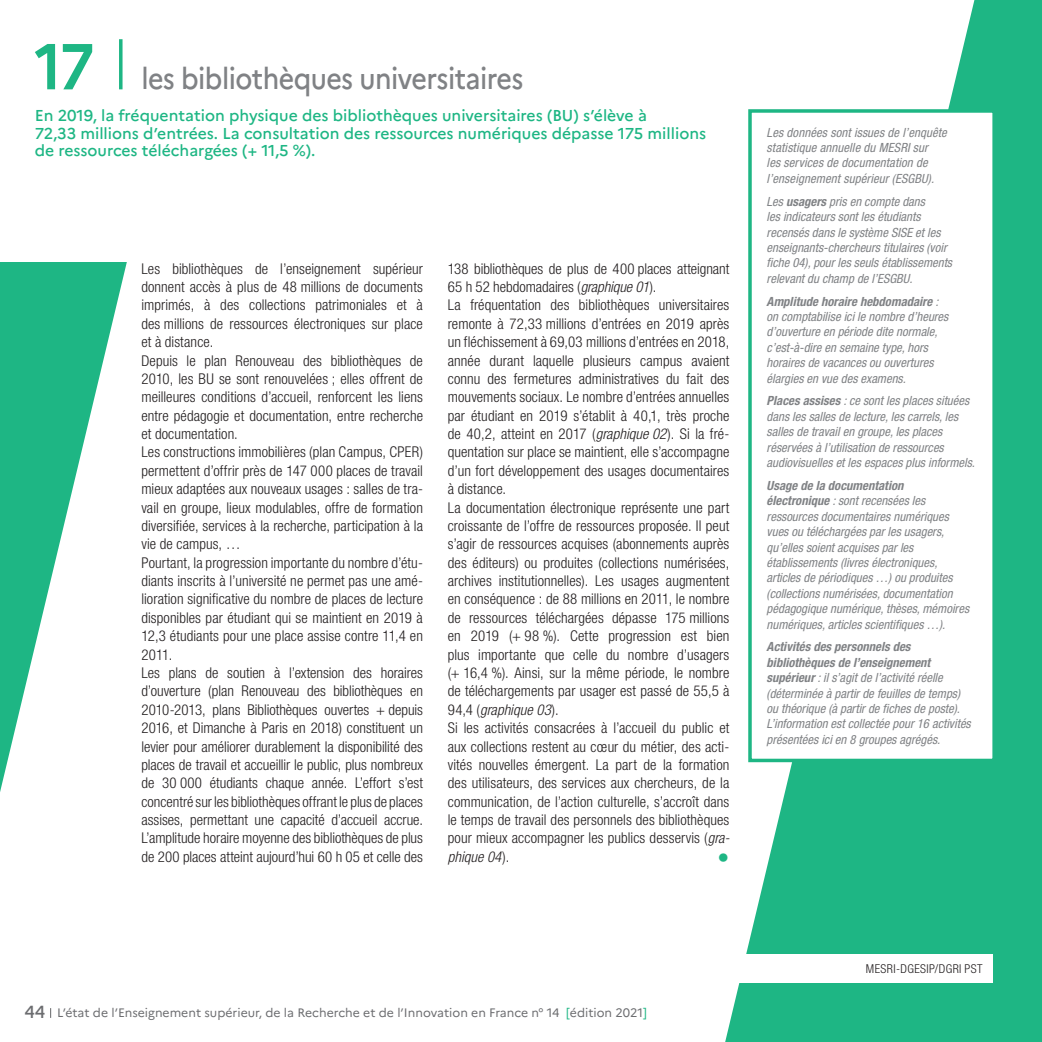
<style>
.page{position:relative;width:1042px;height:1042px;background:#fff}
.page>*{position:absolute;margin:0;border:0;box-sizing:border-box;transform-origin:0 0}
._02_Fiche_Num{font:700 64.75px "Marianne";color:#1eb684;scale:.9 1}
._02_Fiche_Titre{font:500 29.75px "Marianne";letter-spacing:-.02em;color:#808285;scale:.9 1}
._04_Texte_courant{font:300 condensed 23.62px "Helvetica Neue LT Std";color:#1eb684}
._03_Chapo{font:500 15.75px/17.5px "Marianne";color:#1eb684}
._04_Texte_courant-2{font:300 condensed 14.88px/18.4px "Helvetica Neue LT Std";letter-spacing:.005em;color:#231f20;text-align:justify}
._04_Texte_courant_pr{font:300 condensed 14.88px/18.4px "Helvetica Neue LT Std";letter-spacing:.005em;color:#231f20;text-align:justify}
._05_Methode{font:italic condensed 12.6px/15.4px "Helvetica Neue LT Std";color:#808285}
._05_Methode_premier{font:italic condensed 12.6px/15.4px "Helvetica Neue LT Std";letter-spacing:.01em;color:#808285}
.t1{font:12.25px "Marianne";color:#6c6d70}
._06_Source_premier{font:300 condensed 12.25px "Helvetica Neue LT Std";letter-spacing:.035em;color:#231f20}
.s1{font-style:italic}
.s2{font-weight:700}
.s3{font-weight:500;font-size:17.5px}
.s4{color:#1eb684}
</style>
<div class="page">
<svg style="left:725px;top:0;width:317px;height:1042px;fill:#1eb684"></svg>
<svg style="left:0;top:262px;width:127px;height:756px"></svg>
<svg style="left:119px;top:39px;width:4px;height:50px"></svg>
<div style="left:0;top:109px;width:729px;height:153px;background:#fff"></div>
<svg style="left:746px;top:107px;width:251px;height:657px"></svg>
<div style="left:735px;top:954px;width:257px;height:28px;background:#fff"></div>
<p class="_02_Fiche_Num" style="left:35px;top:27px;width:68px">17</p>
<p class="_02_Fiche_Titre" style="left:141px;top:61px;width:426px">les bibliothèques universitaires</p>
<p class="_03_Chapo" style="left:35px;top:107px;width:673px">En 2019, la fréquentation physique des bibliothèques universitaires (BU) s’élève à<br>72,33 millions d’entrées. La consultation des ressources numériques dépasse 175 millions de ressources téléchargées (+ 11,5 %).</p>
<p class="_04_Texte_courant_pr" style="left:141px;top:259px;width:283px">Les bibliothèques de l’enseignement supérieur donnent accès à plus de 48 millions de documents imprimés, à des collections patrimoniales et à des millions de ressources électroniques sur place et à distance.</p>
<p class="_04_Texte_courant-2" style="left:141px;top:351px;width:283px">Depuis le plan Renouveau des bibliothèques de 2010, les BU se sont renouvelées ; elles offrent de meilleures conditions d’accueil, renforcent les liens entre pédagogie et documentation, entre recherche et documentation.</p>
<p class="_04_Texte_courant-2" style="left:141px;top:443px;width:283px">Les constructions immobilières (plan Campus, CPER) permettent d’offrir près de 147 000 places de travail mieux adaptées aux nouveaux usages : salles de tra&shy;vail en groupe, lieux modulables, offre de formation diversifiée, services à la recherche, participation à la vie de campus, …</p>
<p class="_04_Texte_courant-2" style="left:141px;top:553px;width:283px">Pourtant, la progression importante du nombre d’étu&shy;diants inscrits à l’université ne permet pas une amé&shy;lioration significative du nombre de places de lecture disponibles par étudiant qui se maintient en 2019 à 12,3 étudiants pour une place assise contre 11,4 en 2011.</p>
<p class="_04_Texte_courant-2" style="left:141px;top:663px;width:283px">Les plans de soutien à l’extension des horaires d’ouverture (plan Renouveau des bibliothèques en 2010‑2013, plans Bibliothèques ouvertes + depuis 2016, et Dimanche à Paris en 2018) constituent un levier pour améliorer durablement la disponibilité des places de travail et accueillir le public, plus nombreux de 30 000 étudiants chaque année. L’effort s’est concentré sur les bibliothèques offrant le plus de places assises, permettant une capacité d’accueil accrue.<br>L’amplitude horaire moyenne des bibliothèques de plus de 200 places atteint aujourd’hui 60 h 05 et celle des</p>
<p class="_04_Texte_courant-2" style="left:448px;top:259px;width:283px">138 bibliothèques de plus de 400 places atteignant<br>65 h 52 hebdomadaires (<span class="s1">graphique 01</span>).</p>
<p class="_04_Texte_courant-2" style="left:448px;top:296px;width:283px">La fréquentation des bibliothèques universitaires remonte à 72,33 millions d’entrées en 2019 après un fléchissement à 69,03 millions d’entrées en 2018, année durant laquelle plusieurs campus avaient connu des fermetures administratives du fait des mouvements sociaux. Le nombre d’entrées annuelles par étudiant en 2019 s’établit à 40,1, très proche de 40,2, atteint en 2017 (<span class="s1">graphique 02</span>). Si la fré&shy;quentation sur place se maintient, elle s’accompagne d’un fort développement des usages documentaires à distance.</p>
<p class="_04_Texte_courant-2" style="left:448px;top:498px;width:283px">La documentation électronique représente une part croissante de l’offre de ressources proposée. Il peut s’agir de ressources acquises (abonnements auprès des éditeurs) ou produites (collections numérisées, archives institutionnelles). Les usages augmentent en conséquence : de 88 millions en 2011, le nombre de ressources téléchargées dépasse 175 millions en 2019 (+ 98 %). Cette progression est bien plus importante que celle du nombre d’usagers (+ 16,4 %). Ainsi, sur la même période, le nombre de téléchargements par usager est passé de 55,5 à 94,4 (<span class="s1">graphique 03</span>).</p>
<p class="_04_Texte_courant-2" style="left:448px;top:718px;width:283px">Si les activités consacrées à l’accueil du public et aux collections restent au cœur du métier, des acti&shy;vités nouvelles émergent. La part de la formation des utilisateurs, des services aux chercheurs, de la communication, de l’action culturelle, s’accroît dans le temps de travail des personnels des bibliothèques pour mieux accompagner les publics desservis (<span class="s1">gra&shy;phique 04</span>).</p>
<p class="_04_Texte_courant" style="left:717px;top:844px;width:13px">•</p>
<p class="_05_Methode_premier" style="left:766px;top:125px;width:182px">Les données sont issues de l’enquête statistique annuelle du MESRI sur<br>les services de documentation de l’enseignement supérieur (ESGBU).</p>
<p class="_05_Methode" style="left:766px;top:194px;width:187px">Les <span class="s2">usagers</span> pris en compte dans<br>les indicateurs sont les étudiants recensés dans le système SISE et les enseignants-chercheurs titulaires (voir fiche 04), pour les seuls établissements relevant du champ de l’ESGBU.</p>
<p class="_05_Methode" style="left:766px;top:294px;width:183px"><span class="s2">Amplitude horaire hebdomadaire</span> : on comptabilise ici le nombre d’heures d’ouverture en période dite normale, c’est-à-dire en semaine type, hors horaires de vacances ou ouvertures élargies en vue des examens.</p>
<p class="_05_Methode" style="left:766px;top:393px;width:210px"><span class="s2">Places assises</span> : ce sont les places situées dans les salles de lecture, les carrels, les salles de travail en groupe, les places réservées à l’utilisation de ressources audiovisuelles et les espaces plus informels.</p>
<p class="_05_Methode" style="left:766px;top:478px;width:204px"><span class="s2">Usage de la documentation électronique</span> : sont recensées les ressources documentaires numériques vues ou téléchargées par les usagers, qu’elles soient acquises par les établissements (livres électroniques, articles de périodiques …) ou produites (collections numérisées, documentation pédagogique numérique, thèses, mémoires numériques, articles scientifiques …).</p>
<p class="_05_Methode" style="left:766px;top:639px;width:206px"><span class="s2">Activités des personnels des bibliothèques de l’enseignement supérieur</span> : il s’agit de l’activité réelle (déterminée à partir de feuilles de temps) ou théorique (à partir de fiches de poste).<br>L’information est collectée pour 16 activités présentées ici en 8 groupes agrégés.</p>
<p class="t1" style="left:25px;top:1005px;width:624px"><span class="s3">44</span> L’état de l’Enseignement supérieur, de la Recherche et de l’Innovation en France n° 14 <span class="s4">[</span>édition 2021<span class="s4">]</span></p>
<p class="_06_Source_premier" style="left:866px;top:961px;width:118px">MESRI-DGESIP/DGRI PST</p>
</div>
